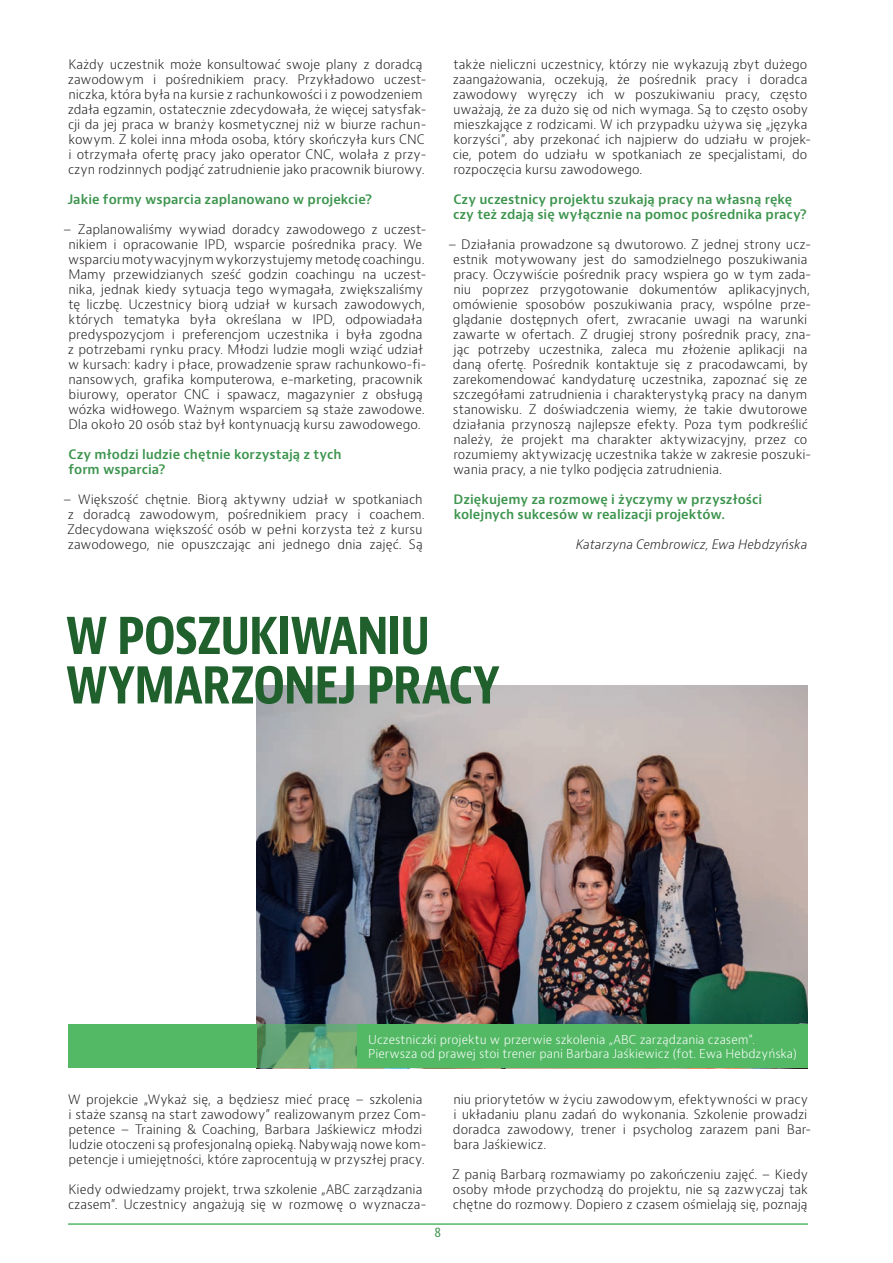
<style>
.page{position:relative;width:893px;height:1263px;background:#fff}
.page>*{position:absolute;margin:0;border:0;box-sizing:border-box;transform-origin:0 0}
.t1{font:700 condensed 54px/49.5px "Bernina Sans";letter-spacing:-.03em;color:#1f602c}
.t2{font:condensed 13.5px "Bernina Sans";color:#3c944d}
.akapit{font:300 12.75px/15px "Bernino Sans";letter-spacing:-.005em;color:#231f20}
.akapit_left{font:600 12.75px/15px "Bernino Sans";color:#3c944d}
.akapit-2{font:italic 300 12.75px "Bernino Sans";color:#231f20}
.podpis_fot{font:300 12px/13.5px "Bernino Sans";color:#fff}
</style>
<div class="page">
<hr style="left:68px;top:1223px;width:740px;height:2px;background:#53b965">
<img style="left:257px;top:685px;width:551px;height:339px">
<div style="left:357px;top:1024px;width:451px;height:44px;background:#53b965"></div>
<div style="left:68px;top:1024px;width:189px;height:44px;background:#53b965"></div>
<svg style="left:257px;top:1024px;width:100px;height:44px;background:#67a473"></svg>
<p class="akapit" style="left:68px;top:57px;width:360px">Każdy uczestnik może konsultować swoje plany z doradcą zawodowym i pośrednikiem pracy. Przykładowo uczest&shy;niczka, która była na kursie z rachunkowości i z powodzeniem zdała egzamin, ostatecznie zdecydowała, że więcej satysfak&shy;cji da jej praca w branży kosmetycznej niż w biurze rachun&shy;kowym. Z kolei inna młoda osoba, który skończyła kurs CNC i otrzymała ofertę pracy jako operator CNC, wolała z przy&shy;czyn rodzinnych podjąć zatrudnienie jako pracownik biurowy.</p>
<p class="akapit_left" style="left:68px;top:192px;width:306px">Jakie formy wsparcia zaplanowano w projekcie?</p>
<p class="akapit" style="left:63px;top:222px;width:365px;text-align:center">– Zaplanowaliśmy wywiad doradcy zawodowego z uczest&shy;nikiem i opracowanie IPD, wsparcie pośrednika pracy. We wsparciu motywacyjnym wykorzystujemy metodę coachingu.<br>Mamy przewidzianych sześć godzin coachingu na uczest&shy;nika, jednak kiedy sytuacja tego wymagała, zwiększaliśmy tę liczbę. Uczestnicy biorą udział w kursach zawodowych, których tematyka była określana w IPD, odpowiadała predyspozycjom i preferencjom uczestnika i była zgodna z potrzebami rynku pracy. Młodzi ludzie mogli wziąć udział w kursach: kadry i płace, prowadzenie spraw rachunkowo-fi&shy;nansowych, grafika komputerowa, e-marketing, pracownik biurowy, operator CNC i spawacz, magazynier z obsługą wózka widłowego. Ważnym wsparciem są staże zawodowe.<br>Dla około 20 osób staż był kontynuacją kursu zawodowego.</p>
<p class="akapit_left" style="left:68px;top:447px;width:275px">Czy młodzi ludzie chętnie korzystają z tych form wsparcia?</p>
<p class="akapit" style="left:63px;top:492px;width:363px;text-align:center">– Większość chętnie. Biorą aktywny udział w spotkaniach z doradcą zawodowym, pośrednikiem pracy i coachem.<br>Zdecydowana większość osób w pełni korzysta też z kursu zawodowego, nie opuszczając ani jednego dnia zajęć. Są</p>
<p class="akapit" style="left:453px;top:57px;width:360px">także nieliczni uczestnicy, którzy nie wykazują zbyt dużego zaangażowania, oczekują, że pośrednik pracy i doradca zawodowy wyręczy ich w poszukiwaniu pracy, często uważają, że za dużo się od nich wymaga. Są to często osoby mieszkające z rodzicami. W ich przypadku używa się „języka korzyści”, aby przekonać ich najpierw do udziału w projek&shy;cie, potem do udziału w spotkaniach ze specjalistami, do rozpoczęcia kursu zawodowego.</p>
<p class="akapit_left" style="left:453px;top:192px;width:355px">Czy uczestnicy projektu szukają pracy na własną rękę czy też zdają się wyłącznie na pomoc pośrednika pracy?</p>
<p class="akapit" style="left:453px;top:237px;width:360px;text-indent:-5px">– Działania prowadzone są dwutorowo. Z jednej strony ucz&shy;estnik motywowany jest do samodzielnego poszukiwania pracy. Oczywiście pośrednik pracy wspiera go w tym zada&shy;niu poprzez przygotowanie dokumentów aplikacyjnych, omówienie sposobów poszukiwania pracy, wspólne prze&shy;glądanie dostępnych ofert, zwracanie uwagi na warunki zawarte w ofertach. Z drugiej strony pośrednik pracy, zna&shy;jąc potrzeby uczestnika, zaleca mu złożenie aplikacji na daną ofertę. Pośrednik kontaktuje się z pracodawcami, by zarekomendować kandydaturę uczestnika, zapoznać się ze szczegółami zatrudnienia i charakterystyką pracy na danym stanowisku. Z doświadczenia wiemy, że takie dwutorowe działania przynoszą najlepsze efekty. Poza tym podkreślić należy, że projekt ma charakter aktywizacyjny, przez co rozumiemy aktywizację uczestnika także w zakresie poszuki&shy;wania pracy, a nie tylko podjęcia zatrudnienia.</p>
<p class="akapit_left" style="left:454px;top:492px;width:310px">Dziękujemy za rozmowę i życzymy w przyszłości kolejnych sukcesów w realizacji projektów.</p>
<p class="akapit-2" style="left:576px;top:536px;width:233px">Katarzyna Cembrowicz, Ewa Hebdzyńska</p>
<h1 class="t1" style="left:65px;top:611px;width:436px">W POSZUKIWANIU<br>WYMARZONEJ PRACY</h1>
<p class="podpis_fot" style="left:368px;top:1033px;width:430px">Uczestniczki projektu w przerwie szkolenia „ABC zarządzania czasem”.<br>Pierwsza od prawej stoi trener pani Barbara Jaśkiewicz (fot. Ewa Hebdzyńska)</p>
<p class="akapit" style="left:68px;top:1092px;width:360px">W projekcie „Wykaż się, a będziesz mieć pracę – szkolenia i staże szansą na start zawodowy” realizowanym przez Com&shy;petence – Training &amp; Coaching, Barbara Jaśkiewicz młodzi ludzie otoczeni są profesjonalną opieką. Nabywają nowe kom&shy;petencje i umiejętności, które zaprocentują w przyszłej pracy.</p>
<p class="akapit" style="left:68px;top:1182px;width:360px">Kiedy odwiedzamy projekt, trwa szkolenie „ABC zarządzania czasem”. Uczestnicy angażują się w rozmowę o wyznacza-</p>
<p class="t2" style="left:435px;top:1224px;width:8px">8</p>
<p class="akapit" style="left:453px;top:1092px;width:360px">niu priorytetów w życiu zawodowym, efektywności w pracy i układaniu planu zadań do wykonania. Szkolenie prowadzi doradca zawodowy, trener i psycholog zarazem pani Bar&shy;bara Jaśkiewicz.</p>
<p class="akapit" style="left:452px;top:1167px;width:357px;text-align:justify">Z panią Barbarą rozmawiamy po zakończeniu zajęć. – Kiedy osoby młode przychodzą do projektu, nie są zazwyczaj tak chętne do rozmowy. Dopiero z czasem ośmielają się, poznają</p>
</div>
